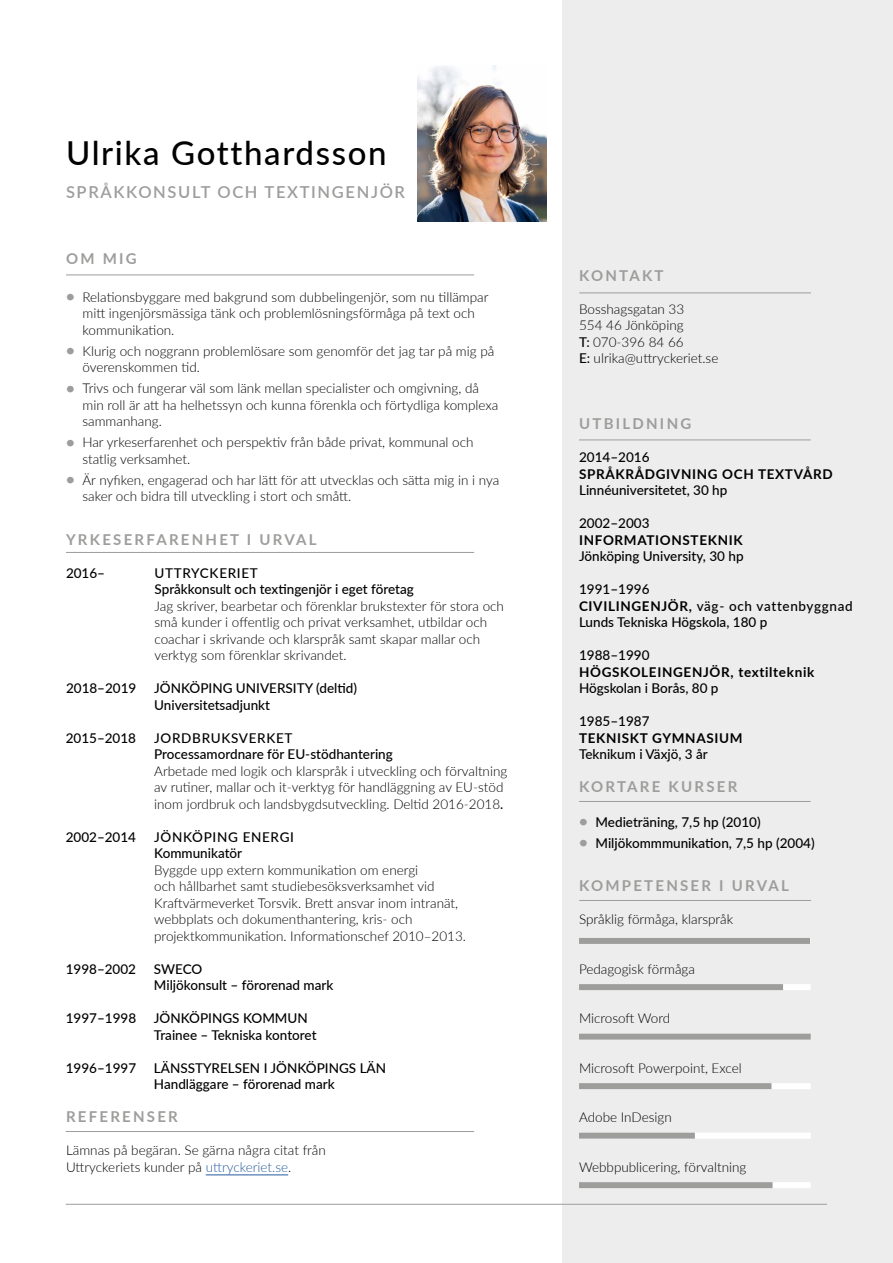
<style>
.page{position:relative;width:893px;height:1263px;background:#fff}
.page>*{position:absolute;margin:0;border:0;box-sizing:border-box;transform-origin:0 0}
.t1{font:500 33px "Lato";letter-spacing:.05em;color:#000}
.t2{font:900 30px "Lato";color:#9d9d9c}
.t3{font:600 16.5px "Lato";letter-spacing:.1em;color:#9d9d9c}
.t4{font:700 15px "Lato";letter-spacing:.15em;color:#9d9d9c}
.t5{font:300 13.5px/16.5px "Lato";color:#000}
.t6{font:500 13.5px/16.5px "Lato";color:#000}
.t7{font:700 13.5px "Lato";letter-spacing:.05em;color:#000}
.t8{font:500 13.5px/16.5px "Lato";letter-spacing:.025em;color:#000}
.s1{font-weight:500}
.s2{color:#275b9b}
.s3{font-weight:700}
</style>
<div class="page">
<img style="left:418px;top:65px;width:128px;height:157px">
<div style="left:562px;top:0;width:331px;height:1263px;background:#ededed"></div>
<hr style="left:66px;top:1204px;width:761px;height:1px;background:#9d9d9c">
<div style="left:579px;top:984px;width:232px;height:6px;background:#fff"></div>
<div style="left:579px;top:1083px;width:232px;height:6px;background:#fff"></div>
<div style="left:579px;top:1133px;width:232px;height:6px;background:#fff"></div>
<div style="left:579px;top:1182px;width:232px;height:6px;background:#fff"></div>
<div style="left:579px;top:984px;width:204px;height:6px;background:#9d9d9c"></div>
<div style="left:579px;top:1034px;width:232px;height:6px;background:#9d9d9c"></div>
<div style="left:579px;top:1083px;width:192px;height:6px;background:#9d9d9c"></div>
<div style="left:579px;top:1133px;width:116px;height:6px;background:#9d9d9c"></div>
<div style="left:579px;top:1182px;width:193px;height:6px;background:#9d9d9c"></div>
<hr style="left:579px;top:801px;width:232px;height:1px;background:#9d9d9c">
<hr style="left:579px;top:900px;width:232px;height:1px;background:#9d9d9c">
<hr style="left:66px;top:1131px;width:408px;height:1px;background:#9d9d9c">
<hr style="left:66px;top:275px;width:408px;height:1px;background:#9d9d9c">
<hr style="left:579px;top:440px;width:232px;height:1px;background:#9d9d9c">
<hr style="left:66px;top:552px;width:408px;height:1px;background:#9d9d9c">
<hr style="left:579px;top:293px;width:232px;height:1px;background:#9d9d9c">
<hr style="left:206px;top:1174px;width:82px;height:1px;background:#275b9b">
<div style="left:579px;top:938px;width:232px;height:6px;background:#f2f2f2"></div>
<div style="left:579px;top:938px;width:231px;height:6px;background:#9d9d9c"></div>
<h1 class="t1" style="left:66px;top:129px;width:322px">Ulrika Gotthardsson</h1>
<p class="t3" style="left:66px;top:180px;width:341px">SPRÅKKONSULT OCH TEXTINGENJÖR</p>
<p class="t4" style="left:66px;top:248px;width:72px">OM MIG</p>
<h2 class="t2" style="left:66px;top:273px;width:10px">∙</h2>
<p class="t5" style="left:82px;top:288px;width:408px">Relationsbyggare med bakgrund som dubbelingenjör, som nu tillämpar mitt ingenjörsmässiga tänk och problemlösningsförmåga på text och kommunikation.</p>
<h2 class="t2" style="left:66px;top:327px;width:10px">∙</h2>
<p class="t5" style="left:82px;top:342px;width:413px">Klurig och noggrann problemlösare som genomför det jag tar på mig på överenskommen tid.</p>
<h2 class="t2" style="left:66px;top:364px;width:10px">∙</h2>
<p class="t5" style="left:82px;top:380px;width:417px">Trivs och fungerar väl som länk mellan specialister och omgivning, då min roll är att ha helhetssyn och kunna förenkla och förtydliga komplexa sammanhang.</p>
<h2 class="t2" style="left:66px;top:418px;width:10px">∙</h2>
<p class="t5" style="left:82px;top:434px;width:393px">Har yrkeserfarenhet och perspektiv från både privat, kommunal och statlig verksamhet.</p>
<h2 class="t2" style="left:66px;top:456px;width:10px">∙</h2>
<p class="t5" style="left:82px;top:471px;width:418px">Är nyfiken, engagerad och har lätt för att utvecklas och sätta mig in i nya saker och bidra till utveckling i stort och smått.</p>
<p class="t4" style="left:66px;top:528px;width:252px">YRKESERFARENHET I URVAL</p>
<p class="t6" style="left:66px;top:564px;width:41px">2016–</p>
<p class="t6" style="left:155px;top:564px;width:261px">UTTRYCKERIET<br>Språkkonsult och textingenjör i eget företag</p>
<p class="t5" style="left:155px;top:597px;width:351px">Jag skriver, bearbetar och förenklar brukstexter för stora och små kunder i offentlig och privat verksamhet, utbildar och coachar i skrivande och klarspråk samt skapar mallar och verktyg som förenklar skrivandet.</p>
<p class="t6" style="left:66px;top:679px;width:72px">2018–2019</p>
<p class="t6" style="left:154px;top:679px;width:204px">JÖNKÖPING UNIVERSITY (deltid)<br>Universitetsadjunkt</p>
<p class="t6" style="left:66px;top:729px;width:72px">2015–2018</p>
<p class="t6" style="left:66px;top:828px;width:72px">2002–2014</p>
<p class="t6" style="left:154px;top:729px;width:240px">JORDBRUKSVERKET<br>Processamordnare för EU-stödhantering</p>
<p class="t5" style="left:154px;top:762px;width:355px">Arbetade med logik och klarspråk i utveckling och förvaltning av rutiner, mallar och it-verktyg för handläggning av EU-stöd inom jordbruk och landsbygdsutveckling. Deltid 2016‑2018<span class="s1">.</span></p>
<p class="t8" style="left:154px;top:828px;width:141px">JÖNKÖPING ENERGI<br>Kommunikatör</p>
<p class="t5" style="left:154px;top:861px;width:313px">Byggde upp extern kommunikation om energi<br>och hållbarhet samt studiebesöksverksamhet vid Kraftvärmeverket Torsvik. Brett ansvar inom intranät, webbplats och dokumenthantering, kris- och projektkommunikation. Informationschef 2010–2013.</p>
<p class="t6" style="left:66px;top:960px;width:72px">1998–2002</p>
<p class="t6" style="left:154px;top:960px;width:181px">SWECO<br>Miljökonsult – förorenad mark</p>
<p class="t6" style="left:66px;top:1009px;width:72px">1997–1998</p>
<p class="t6" style="left:154px;top:1009px;width:164px">JÖNKÖPINGS KOMMUN<br>Trainee – Tekniska kontoret</p>
<p class="t6" style="left:66px;top:1059px;width:72px">1996–1997</p>
<p class="t6" style="left:154px;top:1059px;width:234px">LÄNSSTYRELSEN I JÖNKÖPINGS LÄN<br>Handläggare – förorenad mark</p>
<p class="t4" style="left:66px;top:1106px;width:113px">REFERENSER</p>
<p class="t5" style="left:66px;top:1141px;width:261px">Lämnas på begäran. Se gärna några citat från<br>Uttryckeriets kunder på <span class="s2">uttryckeriet.se</span>.</p>
<p class="t4" style="left:579px;top:264px;width:86px">KONTAKT</p>
<p class="t5" style="left:579px;top:300px;width:141px">Bosshagsgatan 33<br>554 46 Jönköping<br><span class="s1">T:</span> 070-396 84 66<br><span class="s1">E:</span> ulrika@uttryckeriet.se</p>
<p class="t4" style="left:579px;top:413px;width:114px">UTBILDNING</p>
<p class="t6" style="left:579px;top:448px;width:72px">2014–2016</p>
<p class="t7" style="left:579px;top:464px;width:255px">SPRÅKRÅDGIVNING OCH TEXTVÅRD</p>
<p class="t6" style="left:579px;top:481px;width:150px">Linnéuniversitetet, 30 hp</p>
<p class="t6" style="left:579px;top:514px;width:72px">2002–2003</p>
<p class="t7" style="left:579px;top:530px;width:165px">INFORMATIONSTEKNIK</p>
<p class="t6" style="left:579px;top:547px;width:166px">Jönköping University, 30 hp</p>
<p class="t6" style="left:579px;top:580px;width:275px">1991–1996<br><span class="s3">CIVILINGENJÖR,</span> väg- och vattenbyggnad<br>Lunds Tekniska Högskola, 180 p</p>
<p class="t6" style="left:579px;top:646px;width:72px">1988–1990</p>
<p class="t7" style="left:579px;top:662px;width:237px">HÖGSKOLEINGENJÖR, textilteknik</p>
<p class="t6" style="left:579px;top:679px;width:141px">Högskolan i Borås, 80 p</p>
<p class="t6" style="left:579px;top:712px;width:72px">1985–1987</p>
<p class="t7" style="left:579px;top:728px;width:165px">TEKNISKT GYMNASIUM</p>
<p class="t6" style="left:579px;top:745px;width:130px">Teknikum i Växjö, 3 år</p>
<p class="t4" style="left:579px;top:776px;width:160px">KORTARE KURSER</p>
<h2 class="t2" style="left:579px;top:798px;width:10px">∙</h2>
<p class="t6" style="left:596px;top:813px;width:167px">Medieträning, 7,5 hp (2010)</p>
<h2 class="t2" style="left:579px;top:819px;width:10px">∙</h2>
<p class="t6" style="left:596px;top:834px;width:221px">Miljökommmunikation, 7,5 hp (2004)</p>
<p class="t4" style="left:579px;top:875px;width:212px">KOMPETENSER I URVAL</p>
<p class="t5" style="left:579px;top:910px;width:156px">Språklig förmåga, klarspråk</p>
<p class="t5" style="left:579px;top:960px;width:117px">Pedagogisk förmåga</p>
<p class="t5" style="left:579px;top:1009px;width:93px">Microsoft Word</p>
<p class="t5" style="left:579px;top:1059px;width:164px">Microsoft Powerpoint, Excel</p>
<p class="t5" style="left:579px;top:1108px;width:94px">Adobe InDesign</p>
<p class="t5" style="left:579px;top:1158px;width:169px">Webbpublicering, förvaltning</p>
</div>
